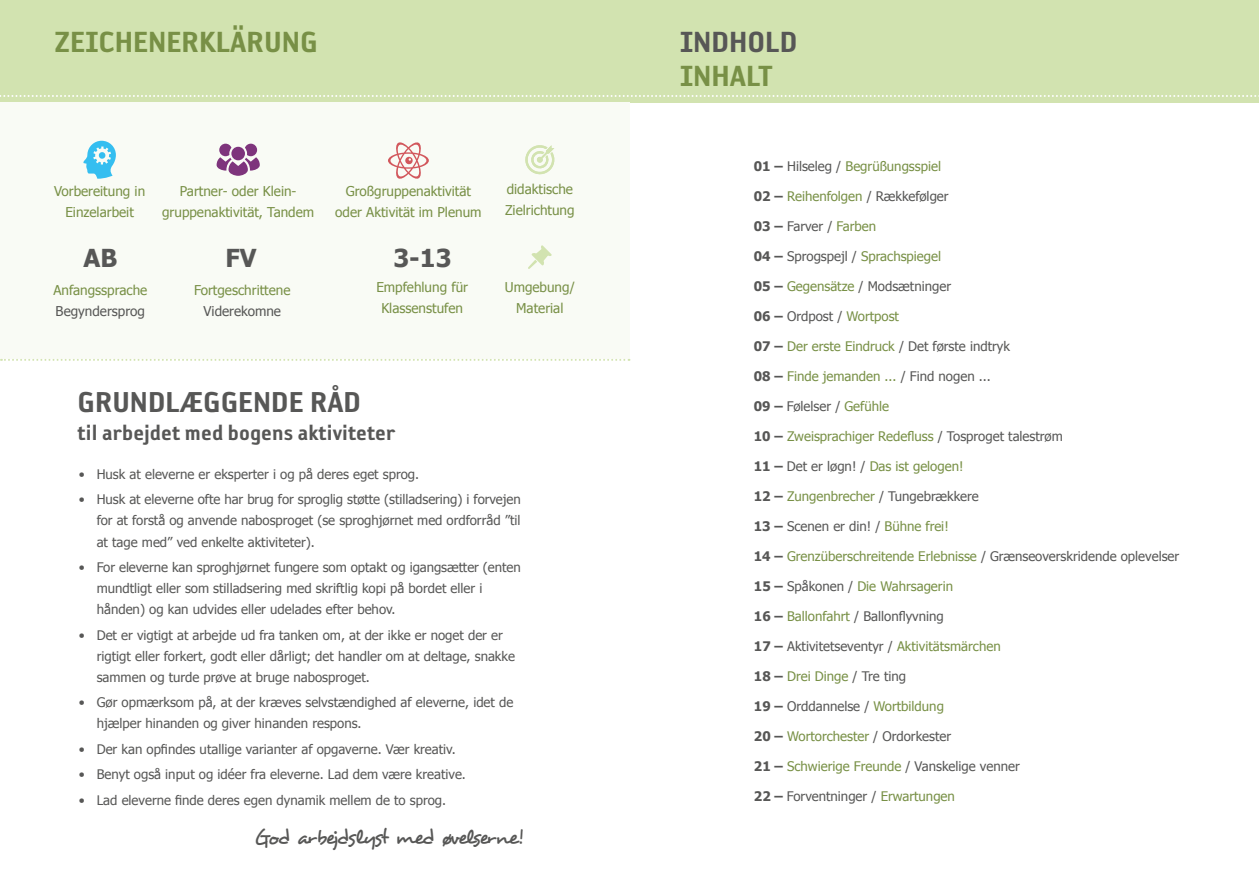
<style>
.page{position:relative;width:1259px;height:893px;background:#fff}
.page>*{position:absolute;margin:0;border:0;box-sizing:border-box;transform-origin:0 0}
.t1{font:33.45px "Reykjavik One C Gauge";color:#789046}
.t2{font:33.45px "Reykjavik One C Gauge";color:#575756}
.t3{font:33px "Reykjavik One C Gauge";color:#575756}
.t4{font:700 24.75px "Tahoma";color:#575756}
.t5{font:24px "Reykjavik One C Gauge";letter-spacing:.005em;color:#575756}
.t6{font:21px "Desyrel";letter-spacing:-.075em;color:#575756}
.t7{font:13.5px/21px "Tahoma";color:#789046;text-align:center}
.t8{font:13.5px "Tahoma";color:#575756}
.t9{font:13.2px/21px "Tahoma";color:#575756}
.t10{font:13.2px "Tahoma";color:#789046}
.s1{font-weight:700;color:#575756}
.s2{color:#575756}
.s3{font-weight:700}
.s4{color:#789046}
</style>
<div class="page">
<div style="left:0;top:0;width:1259px;height:102px;background:#d2e3b0"></div>
<div style="left:0;top:102px;width:629px;height:257px;background:#f9fbf5"></div>
<svg style="left:1px;top:359px;width:628px;height:2px"></svg>
<svg style="left:388px;top:142px;width:41px;height:37px"></svg>
<svg style="left:83px;top:141px;width:33px;height:38px"></svg>
<svg style="left:217px;top:144px;width:43px;height:32px"></svg>
<div style="left:231px;top:147px;width:14px;height:13px;background:#7e347c;border-radius:50%"></div>
<svg style="left:528px;top:245px;width:23px;height:24px"></svg>
<svg style="left:525px;top:145px;width:30px;height:30px"></svg>
<svg style="left:0;top:95px;width:1259px;height:2px"></svg>
<h1 class="t1" style="left:54px;top:25px;width:265px">ZEICHENERKLÄRUNG</h1>
<p class="t7" style="left:54px;top:180px;width:93px">Vorbereitung in<br>Einzelarbeit</p>
<p class="t7" style="left:162px;top:180px;width:153px">Partner- oder Klein&shy;gruppenaktivität, Tandem</p>
<p class="t7" style="left:335px;top:180px;width:148px">Großgruppenaktivität oder Aktivität im Plenum</p>
<p class="t7" style="left:505px;top:178px;width:71px;text-align:left">didaktische<br>Zielrichtung</p>
<h3 class="t4" style="left:83px;top:240px;width:35px">AB</h3>
<h3 class="t4" style="left:225px;top:240px;width:33px">FV</h3>
<h3 class="t4" style="left:393px;top:240px;width:59px">3-13</h3>
<p class="t7" style="left:53px;top:279px;width:95px">Anfangssprache</p>
<p class="t8" style="left:56px;top:302px;width:91px">Begyndersprog</p>
<p class="t7" style="left:194px;top:279px;width:98px">Fortgeschrittene</p>
<p class="t8" style="left:203px;top:302px;width:79px">Viderekomne</p>
<p class="t7" style="left:376px;top:276px;width:93px">Empfehlung für<br>Klassenstufen</p>
<p class="t7" style="left:505px;top:276px;width:71px">Umgebung/<br>Material</p>
<h2 class="t3" style="left:78px;top:384px;width:285px">GRUNDLÆGGENDE RÅD</h2>
<h3 class="t5" style="left:78px;top:421px;width:319px">til arbejdet med bogens aktiviteter</h3>
<p class="t9" style="left:79px;top:463px;width:342px">• Husk at eleverne er eksperter i og på deres eget sprog.</p>
<p class="t9" style="left:97px;top:489px;width:425px;text-align:justify;text-indent:-18px">• Husk at eleverne ofte har brug for sproglig støtte (stilladsering) i forvejen for at forstå og anvende nabosproget (se sproghjørnet med ordforråd ”til at tage med” ved enkelte aktiviteter).</p>
<p class="t9" style="left:97px;top:556px;width:425px;text-indent:-18px">• For eleverne kan sproghjørnet fungere som optakt og igangsætter (enten mundtligt eller som stilladsering med skriftlig kopi på bordet eller i hånden) og kan udvides eller udelades efter behov.</p>
<p class="t9" style="left:97px;top:624px;width:420px;text-indent:-18px">• Det er vigtigt at arbejde ud fra tanken om, at der ikke er noget der er rigtigt eller forkert, godt eller dårligt; det handler om at deltage, snakke sammen og turde prøve at bruge nabosproget.</p>
<p class="t9" style="left:97px;top:691px;width:418px;text-indent:-18px">• Gør opmærksom på, at der kræves selvstændighed af eleverne, idet de hjælper hinanden og giver hinanden respons.</p>
<p class="t9" style="left:79px;top:738px;width:378px">• Der kan opfindes utallige varianter af opgaverne. Vær kreativ.</p>
<p class="t9" style="left:79px;top:763px;width:389px">• Benyt også input og idéer fra eleverne. Lad dem være kreative.</p>
<p class="t9" style="left:79px;top:789px;width:369px">• Lad eleverne finde deres egen dynamik mellem de to sprog.</p>
<h3 class="t6" style="left:254px;top:824px;width:270px">God arbejdslyst med øvelserne!</h3>
<h1 class="t2" style="left:680px;top:25px;width:119px">INDHOLD</h1>
<h1 class="t1" style="left:680px;top:58px;width:94px">INHALT</h1>
<p class="t10" style="left:754px;top:157px;width:189px"><span class="s1">01 –</span> <span class="s2">Hilseleg /</span> Begrüßungsspiel</p>
<p class="t10" style="left:754px;top:187px;width:196px"><span class="s1">02 –</span> Reihenfolgen <span class="s2">/ Rækkefølger</span></p>
<p class="t9" style="left:754px;top:215px;width:124px"><span class="s3">03 –</span> Farver / <span class="s4">Farben</span></p>
<p class="t10" style="left:754px;top:247px;width:189px"><span class="s1">04 –</span> <span class="s2">Sprogspejl /</span> Sprachspiegel</p>
<p class="t9" style="left:754px;top:275px;width:199px"><span class="s3">05 –</span> <span class="s4">Gegensätze</span> / Modsætninger</p>
<p class="t9" style="left:754px;top:305px;width:147px"><span class="s3">06 –</span> Ordpost / <span class="s4">Wortpost</span></p>
<p class="t9" style="left:754px;top:335px;width:258px"><span class="s3">07 –</span> <span class="s4">Der erste Eindruck</span> / Det første indtryk</p>
<p class="t10" style="left:754px;top:367px;width:238px"><span class="s1">08 –</span> Finde jemanden ... <span class="s2">/ Find nogen ...</span></p>
<p class="t9" style="left:754px;top:395px;width:137px"><span class="s3">09 –</span> Følelser / <span class="s4">Gefühle</span></p>
<p class="t10" style="left:754px;top:427px;width:310px"><span class="s1">10 –</span> Zweisprachiger Redefluss <span class="s2">/ Tosproget talestrøm</span></p>
<p class="t10" style="left:754px;top:457px;width:211px"><span class="s1">11 –</span> <span class="s2">Det er løgn! /</span> Das ist gelogen!</p>
<p class="t9" style="left:754px;top:485px;width:226px"><span class="s3">12 –</span> <span class="s4">Zungenbrecher</span> / Tungebrækkere</p>
<p class="t9" style="left:754px;top:515px;width:196px"><span class="s3">13 –</span> Scenen er din! / <span class="s4">Bühne frei!</span></p>
<p class="t10" style="left:754px;top:547px;width:427px"><span class="s1">14 –</span> Grenzüberschreitende Erlebnisse <span class="s2">/ Grænseoverskridende oplevelser</span></p>
<p class="t10" style="left:754px;top:577px;width:201px"><span class="s1">15 –</span> <span class="s2">Spåkonen /</span> Die Wahrsagerin</p>
<p class="t9" style="left:754px;top:605px;width:191px"><span class="s3">16 –</span> <span class="s4">Ballonfahrt</span> / Ballonflyvning</p>
<p class="t9" style="left:754px;top:635px;width:248px"><span class="s3">17 –</span> Aktivitetseventyr / <span class="s4">Aktivitätsmärchen</span></p>
<p class="t10" style="left:754px;top:667px;width:154px"><span class="s1">18 –</span> Drei Dinge <span class="s2">/ Tre ting</span></p>
<p class="t9" style="left:754px;top:695px;width:191px"><span class="s3">19 –</span> Orddannelse / <span class="s4">Wortbildung</span></p>
<p class="t10" style="left:754px;top:727px;width:199px"><span class="s1">20 –</span> Wortorchester <span class="s2">/ Ordorkester</span></p>
<p class="t10" style="left:754px;top:757px;width:267px"><span class="s1">21 –</span> Schwierige Freunde <span class="s2">/ Vanskelige venner</span></p>
<p class="t9" style="left:754px;top:785px;width:202px"><span class="s3">22 –</span> Forventninger / <span class="s4">Erwartungen</span></p>
</div>
